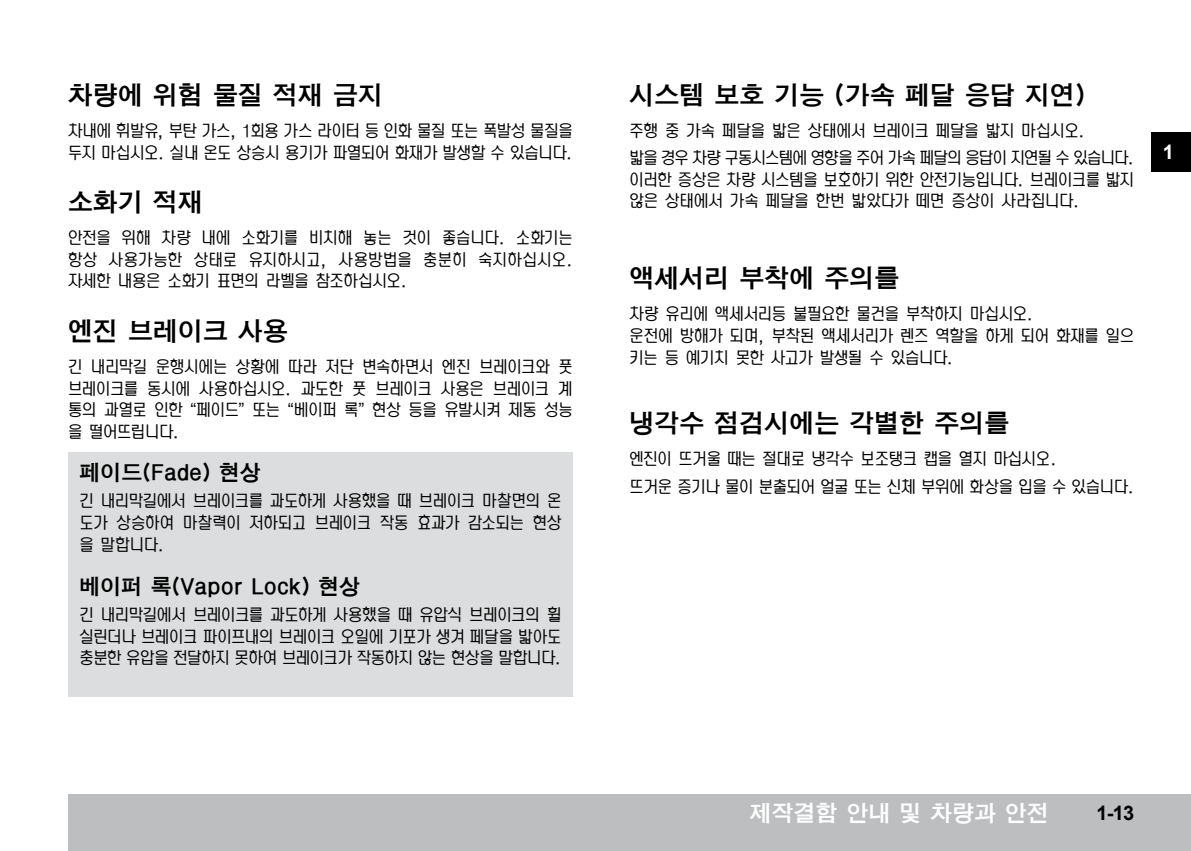
<style>
.page{position:relative;width:1191px;height:851px;background:#fff}
.page>*{position:absolute;margin:0;border:0;box-sizing:border-box;transform-origin:0 0}
.t1{font:25px "H2 gtt B";color:#000}
.t2{font:22px "H2 gtt B";color:#fff}
.t3{font:21px "H2 gtt B";color:#000}
.t4{font:700 20px "Arial";color:#000}
.t5{font:700 20px "Arial";color:#fff}
.t6{font:18px/21.6px "S Head R";letter-spacing:-.015em;color:#000}
.s1{font-family:"Arial"}
</style>
<div class="page">
<div style="left:68px;top:794px;width:1123px;height:56px;background:#bcbec0"></div>
<div style="left:1151px;top:132px;width:40px;height:39px;background:#000"></div>
<div style="left:68px;top:453px;width:505px;height:244px;background:#dcddde"></div>
<h1 class="t1" style="left:68px;top:82px;width:316px">차량에 위험 물질 적재 금지</h1>
<p class="t6" style="left:68px;top:119px;width:506px">차내에 휘발유, 부탄 가스, 1회용 가스 라이터 등 인화 물질 또는 폭발성 물질을 두지 마십시오. 실내 온도 상승시 용기가 파열되어 화재가 발생할 수 있습니다.</p>
<h1 class="t1" style="left:68px;top:190px;width:136px">소화기 적재</h1>
<p class="t6" style="left:68px;top:227px;width:506px;text-align:justify">안전을 위해 차량 내에 소화기를 비치해 놓는 것이 좋습니다. 소화기는 항상 사용가능한 상태로 유지하시고, 사용방법을 충분히 숙지하십시오. 자세한 내용은 소화기 표면의 라벨을 참조하십시오.</p>
<h1 class="t1" style="left:68px;top:318px;width:221px">엔진 브레이크 사용</h1>
<p class="t6" style="left:68px;top:356px;width:506px;text-align:justify">긴 내리막길 운행시에는 상황에 따라 저단 변속하면서 엔진 브레이크와 풋 브레이크를 동시에 사용하십시오. 과도한 풋 브레이크 사용은 브레이크 계 통의 과열로 인한 <span class="s1">“</span>페이드<span class="s1">”</span> 또는 <span class="s1">“</span>베이퍼 록<span class="s1">”</span> 현상 등을 유발시켜 제동 성능 을 떨어뜨립니다.</p>
<p class="t3" style="left:79px;top:462px;width:183px">페이드(Fade) 현상</p>
<p class="t6" style="left:79px;top:490px;width:483px;text-align:justify">긴 내리막길에서 브레이크를 과도하게 사용했을 때 브레이크 마찰면의 온 도가 상승하여 마찰력이 저하되고 브레이크 작동 효과가 감소되는 현상 을 말합니다.</p>
<p class="t3" style="left:79px;top:575px;width:283px">베이퍼 록(Vapor Lock) 현상</p>
<p class="t6" style="left:79px;top:603px;width:483px;text-align:justify">긴 내리막길에서 브레이크를 과도하게 사용했을 때 유압식 브레이크의 휠 실린더나 브레이크 파이프내의 브레이크 오일에 기포가 생겨 페달을 밟아도 충분한 유압을 전달하지 못하여 브레이크가 작동하지 않는 현상을 말합니다.</p>
<h1 class="t1" style="left:629px;top:82px;width:457px">시스템 보호 기능 (가속 페달 응답 지연)</h1>
<p class="t6" style="left:629px;top:117px;width:506px;line-height:27.2px">주행 중 가속 페달을 밟은 상태에서 브레이크 페달을 밟지 마십시오.<br>밟을 경우 차량 구동시스템에 영향을 주어 가속 페달의 응답이 지연될 수 있습니다.</p>
<p class="t6" style="left:629px;top:168px;width:506px">이러한 증상은 차량 시스템을 보호하기 위한 안전기능입니다. 브레이크를 밟지 않은 상태에서 가속 페달을 한번 밟았다가 떼면 증상이 사라집니다.</p>
<h1 class="t1" style="left:629px;top:266px;width:271px">액세서리 부착에 주의를</h1>
<p class="t6" style="left:629px;top:303px;width:506px">차량 유리에 액세서리등 불필요한 물건을 부착하지 마십시오.<br>운전에 방해가 되며, 부착된 액세서리가 렌즈 역할을 하게 되어 화재를 일으 키는 등 예기치 못한 사고가 발생될 수 있습니다.</p>
<h1 class="t1" style="left:629px;top:411px;width:381px">냉각수 점검시에는 각별한 주의를</h1>
<p class="t6" style="left:629px;top:445px;width:506px;line-height:27.2px">엔진이 뜨거울 때는 절대로 냉각수 보조탱크 캡을 열지 마십시오.<br>뜨거운 증기나 물이 분출되어 얼굴 또는 신체 부위에 화상을 입을 수 있습니다.</p>
<p class="t5" style="left:1162px;top:139px;width:13px">1</p>
<p class="t2" style="left:750px;top:802px;width:301px">제작결함 안내 및 차량과 안전</p>
<p class="t4" style="left:1096px;top:799px;width:39px">1-13</p>
</div>
